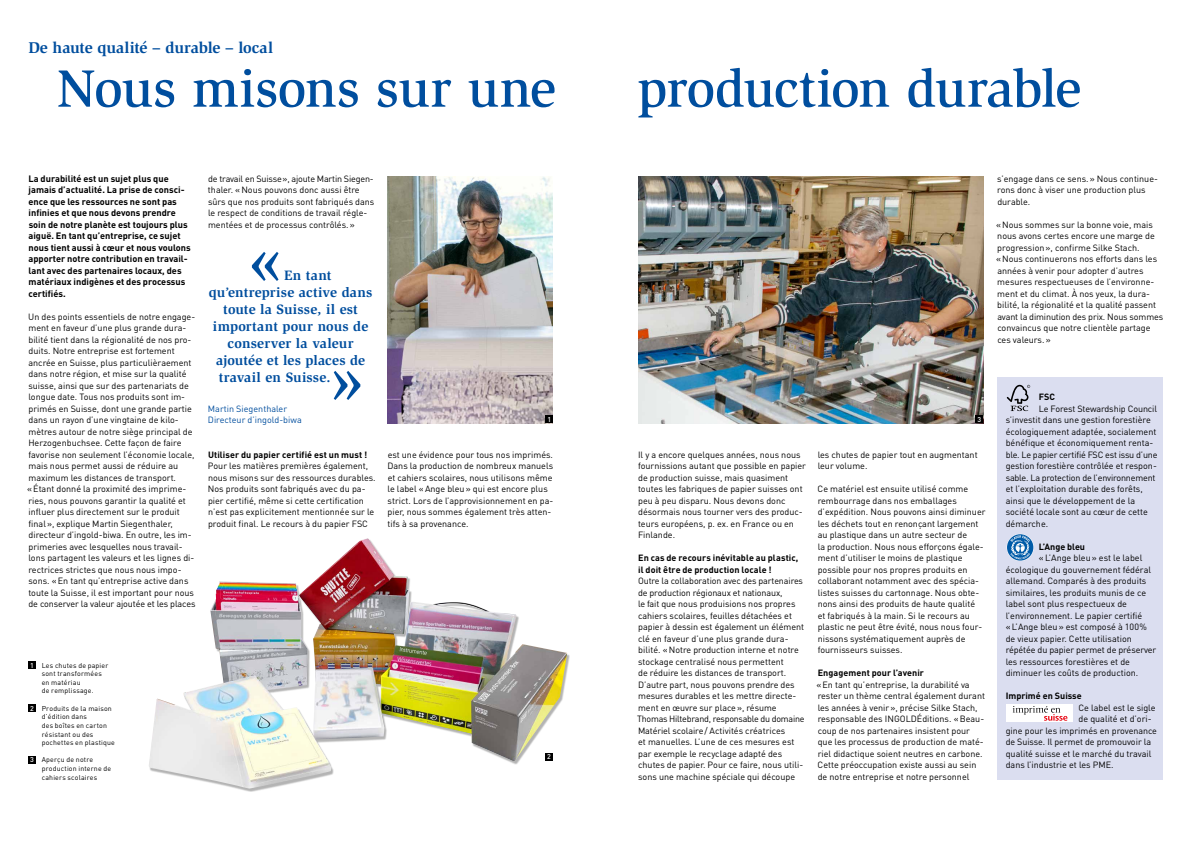
<style>
.page{position:relative;width:1191px;height:842px;background:#fff}
.page>*{position:absolute;margin:0;border:0;box-sizing:border-box;transform-origin:0 0}
.t1{font:700 70px "Slimbach";color:#004e9e}
.t2{font:500 54px "Slimbach";letter-spacing:-.02em;color:#004e9e}
.t3{font:700 16px "Slimbach";letter-spacing:-.015em;color:#004e9e}
.t4{font:700 14px "Slimbach";letter-spacing:.01em;color:#004e9e}
.t5{font:700 9.2px/11.5px "DINOT";color:#000}
.t6{font:9px/11.5px "DINOT";color:#000}
.t7{font:700 9px/11.5px "DINOT";letter-spacing:.005em;color:#000}
.t8{font:9px "DINOT";color:#004e9e}
.t9{font:7px/8.6px "DINOT";letter-spacing:.025em;color:#000}
.t10{font:500 7px "DINOT";color:#fff}
.s1{font-weight:500;color:#fff}
</style>
<div class="page">
<img style="left:149px;top:538px;width:418px;height:251px">
<img style="left:638px;top:177px;width:345px;height:246px">
<div style="left:975px;top:416px;width:8px;height:7px;background:#000"></div>
<img style="left:387px;top:177px;width:166px;height:246px">
<div style="left:545px;top:416px;width:8px;height:7px;background:#000"></div>
<div style="left:28px;top:661px;width:8px;height:8px;background:#000"></div>
<div style="left:28px;top:704px;width:8px;height:8px;background:#000"></div>
<div style="left:28px;top:756px;width:8px;height:8px;background:#000"></div>
<div style="left:545px;top:753px;width:8px;height:7px;background:#000"></div>
<div style="left:997px;top:377px;width:165px;height:403px;background:#dbdef0"></div>
<svg style="left:1006px;top:385px;width:24px;height:26px"></svg>
<div style="left:1006px;top:534px;width:27px;height:27px;background:#e4e6f3;border-radius:50%"></div>
<svg style="left:1007px;top:534px;width:26px;height:27px"></svg>
<div style="left:1006px;top:704px;width:66px;height:18px;background:#fff"></div>
<svg style="left:1012px;top:706px;width:55px;height:15px"></svg>
<h3 class="t3" style="left:28px;top:38px;width:246px">De haute qualité – durable – local</h3>
<h2 class="t2" style="left:57px;top:56px;width:501px">Nous misons sur une</h2>
<h2 class="t2" style="left:638px;top:56px;width:445px">production durable</h2>
<p class="t5" style="left:29px;top:172px;width:164px">La durabilité est un sujet plus que jamais d’actualité. La prise de consci&shy;ence que les ressources ne sont pas infinies et que nous devons prendre soin de notre planète est toujours plus aiguë. En tant qu’entreprise, ce sujet nous tient aussi à cœur et nous voulons apporter notre contribution en travail&shy;lant avec des partenaires locaux, des matériaux indigènes et des processus certifiés.</p>
<p class="t6" style="left:27px;top:310px;width:170px">Un des points essentiels de notre engage&shy;ment en faveur d’une plus grande dura&shy;bilité tient dans la régionalité de nos pro&shy;duits. Notre entreprise est fortement ancrée en Suisse, plus particulièraement dans notre région, et mise sur la qualité suisse, ainsi que sur des partenariats de longue date. Tous nos produits sont im&shy;primés en Suisse, dont une grande partie dans un rayon d’une vingtaine de kilo&shy;mètres autour de notre siège principal de Herzogenbuchsee. Cette façon de faire favorise non seulement l’économie locale, mais nous permet aussi de réduire au maximum les distances de transport. «Étant donné la proximité des imprime&shy;ries, nous pouvons garantir la qualité et influer plus directement sur le produit final», explique Martin Siegenthaler, directeur d’ingold-biwa. En outre, les im&shy;primeries avec lesquelles nous travail&shy;lons partagent les valeurs et les lignes di&shy;rectrices strictes que nous nous impo&shy;sons. «En tant qu’entreprise active dans toute la Suisse, il est important pour nous de conserver la valeur ajoutée et les places</p>
<p class="t9" style="left:42px;top:660px;width:68px;text-indent:-12px"><span class="s1">1</span> Les chutes de papier sont transformées en matériau<br>de remplissage.</p>
<p class="t9" style="left:42px;top:703px;width:75px;text-indent:-12px"><span class="s1">2</span> Produits de la maison d’édition dans<br>des boîtes en carton résistant ou des pochettes en plastique</p>
<p class="t9" style="left:42px;top:755px;width:71px;text-indent:-12px"><span class="s1">3</span> Aperçu de notre production interne de cahiers scolaires</p>
<p class="t6" style="left:208px;top:172px;width:168px">de travail en Suisse», ajoute Martin Siegen&shy;thaler. «Nous pouvons donc aussi être sûrs que nos produits sont fabriqués dans le respect de conditions de travail régle&shy;mentées et de processus contrôlés.»</p>
<h1 class="t1" style="left:250px;top:219px;width:33px">«</h1>
<h3 class="t4" style="left:284px;top:267px;width:49px">En tant</h3>
<h3 class="t4" style="left:209px;top:284px;width:165px">qu’entreprise active dans</h3>
<h3 class="t4" style="left:223px;top:301px;width:136px">toute la Suisse, il est</h3>
<h3 class="t4" style="left:213px;top:318px;width:157px">important pour nous de</h3>
<h3 class="t4" style="left:227px;top:335px;width:128px">conserver la valeur</h3>
<h3 class="t4" style="left:216px;top:352px;width:151px">ajoutée et les places de</h3>
<h3 class="t4" style="left:219px;top:369px;width:113px">travail en Suisse.</h3>
<p class="t8" style="left:208px;top:402px;width:81px">Martin Siegenthaler</p>
<h1 class="t1" style="left:331px;top:338px;width:33px">»</h1>
<p class="t8" style="left:208px;top:414px;width:95px">Directeur d’ingold-biwa</p>
<p class="t10" style="left:547px;top:415px;width:5px">1</p>
<p class="t10" style="left:977px;top:415px;width:5px">3</p>
<p class="t7" style="left:208px;top:448px;width:161px">Utiliser du papier certifié est un must !</p>
<p class="t6" style="left:208px;top:460px;width:169px">Pour les matières premières également, nous misons sur des ressources durables.<br>Nos produits sont fabriqués avec du pa&shy;pier certifié, même si cette certification n’est pas explicitement mentionnée sur le produit final. Le recours à du papier FSC</p>
<p class="t6" style="left:387px;top:448px;width:167px">est une évidence pour tous nos imprimés.<br>Dans la production de nombreux manuels et cahiers scolaires, nous utilisons même le label «Ange bleu» qui est encore plus strict. Lors de l’approvisionnement en pa&shy;pier, nous sommes également très atten&shy;tifs à sa provenance.</p>
<p class="t6" style="left:638px;top:448px;width:170px">Il y a encore quelques années, nous nous fournissions autant que possible en papier de production suisse, mais quasiment toutes les fabriques de papier suisses ont peu à peu disparu. Nous devons donc désormais nous tourner vers des produc&shy;teurs européens, p. ex. en France ou en Finlande.</p>
<p class="t7" style="left:638px;top:552px;width:162px">En cas de recours inévitable au plastic, il doit être de production locale !</p>
<p class="t6" style="left:637px;top:575px;width:169px">Outre la collaboration avec des partenaires de production régionaux et nationaux,<br>le fait que nous produisions nos propres cahiers scolaires, feuilles détachées et papier à dessin est également un élément clé en faveur d’une plus grande dura&shy;bilité. «Notre production interne et notre stockage centralisé nous permettent<br>de réduire les distances de transport.<br>D’autre part, nous pouvons prendre des mesures durables et les mettre directe&shy;ment en œuvre sur place», résume Thomas Hiltebrand, responsable du domaine Matériel scolaire/ Activités créatrices<br>et manuelles. L’une de ces mesures est par exemple le recyclage adapté des chutes de papier. Pour ce faire, nous utili&shy;sons une machine spéciale qui découpe</p>
<p class="t10" style="left:547px;top:752px;width:5px">2</p>
<p class="t6" style="left:817px;top:448px;width:161px">les chutes de papier tout en augmentant leur volume.</p>
<p class="t6" style="left:817px;top:483px;width:169px">Ce matériel est ensuite utilisé comme rembourrage dans nos emballages d’expédition. Nous pouvons ainsi diminuer les déchets tout en renonçant largement au plastique dans un autre secteur de<br>la production. Nous nous efforçons égale&shy;ment d’utiliser le moins de plastique possible pour nos propres produits en collaborant notamment avec des spécia&shy;listes suisses du cartonnage. Nous obte&shy;nons ainsi des produits de haute qualité<br>et fabriqués à la main. Si le recours au plastic ne peut être évité, nous nous four&shy;nissons systématiquement auprès de fournisseurs suisses.</p>
<p class="t7" style="left:817px;top:667px;width:108px">Engagement pour l’avenir</p>
<p class="t6" style="left:816px;top:678px;width:170px">«En tant qu’entreprise, la durabilité va rester un thème central également durant les années à venir», précise Silke Stach, responsable des INGOLDÉditions. «Beau&shy;coup de nos partenaires insistent pour que les processus de production de maté&shy;riel didactique soient neutres en carbone.<br>Cette préoccupation existe aussi au sein de notre entreprise et notre personnel</p>
<p class="t6" style="left:997px;top:172px;width:161px">s’engage dans ce sens.» Nous continue&shy;rons donc à viser une production plus durable.</p>
<p class="t6" style="left:996px;top:218px;width:169px">«Nous sommes sur la bonne voie, mais nous avons certes encore une marge de progression», confirme Silke Stach. «Nous continuerons nos efforts dans les années à venir pour adopter d’autres mesures respectueuses de l’environne&shy;ment et du climat. À nos yeux, la dura&shy;bilité, la régionalité et la qualité passent avant la diminution des prix. Nous sommes convaincus que notre clientèle partage ces valeurs.»</p>
<p class="t7" style="left:1038px;top:391px;width:18px">FSC</p>
<p class="t6" style="left:1005px;top:402px;width:153px;text-indent:33px">Le Forest Stewardship Council s’investit dans une gestion forestière écologiquement adaptée, socialement bénéfique et économiquement renta&shy;ble. Le papier certifié FSC est issu d’une gestion forestière contrôlée et respon&shy;sable. La protection de l’environnement et l’exploitation durable des forêts, ainsi que le développement de la société locale sont au cœur de cette démarche.</p>
<p class="t7" style="left:1039px;top:540px;width:48px">L’Ange bleu</p>
<p class="t6" style="left:1005px;top:552px;width:152px;text-indent:33px">«L’Ange bleu» est le label écologique du gouvernement fédéral allemand. Comparés à des produits similaires, les produits munis de ce label sont plus respectueux de l’environnement. Le papier certifié «L’Ange bleu» est composé à 100% de vieux papier. Cette utilisation répétée du papier permet de préserver les ressources forestières et de diminuer les coûts de production.</p>
<p class="t7" style="left:1005px;top:690px;width:77px">Imprimé en Suisse</p>
<p class="t6" style="left:1078px;top:701px;width:78px">Ce label est le sigle</p>
<p class="t6" style="left:1078px;top:713px;width:73px">de qualité et d’ori-</p>
<p class="t6" style="left:1005px;top:724px;width:153px">gine pour les imprimés en provenance</p>
<p class="t6" style="left:1005px;top:736px;width:147px">de Suisse. Il permet de promouvoir la</p>
<p class="t6" style="left:1005px;top:747px;width:147px">qualité suisse et le marché du travail</p>
<p class="t6" style="left:1005px;top:759px;width:109px">dans l’industrie et les PME.</p>
</div>
